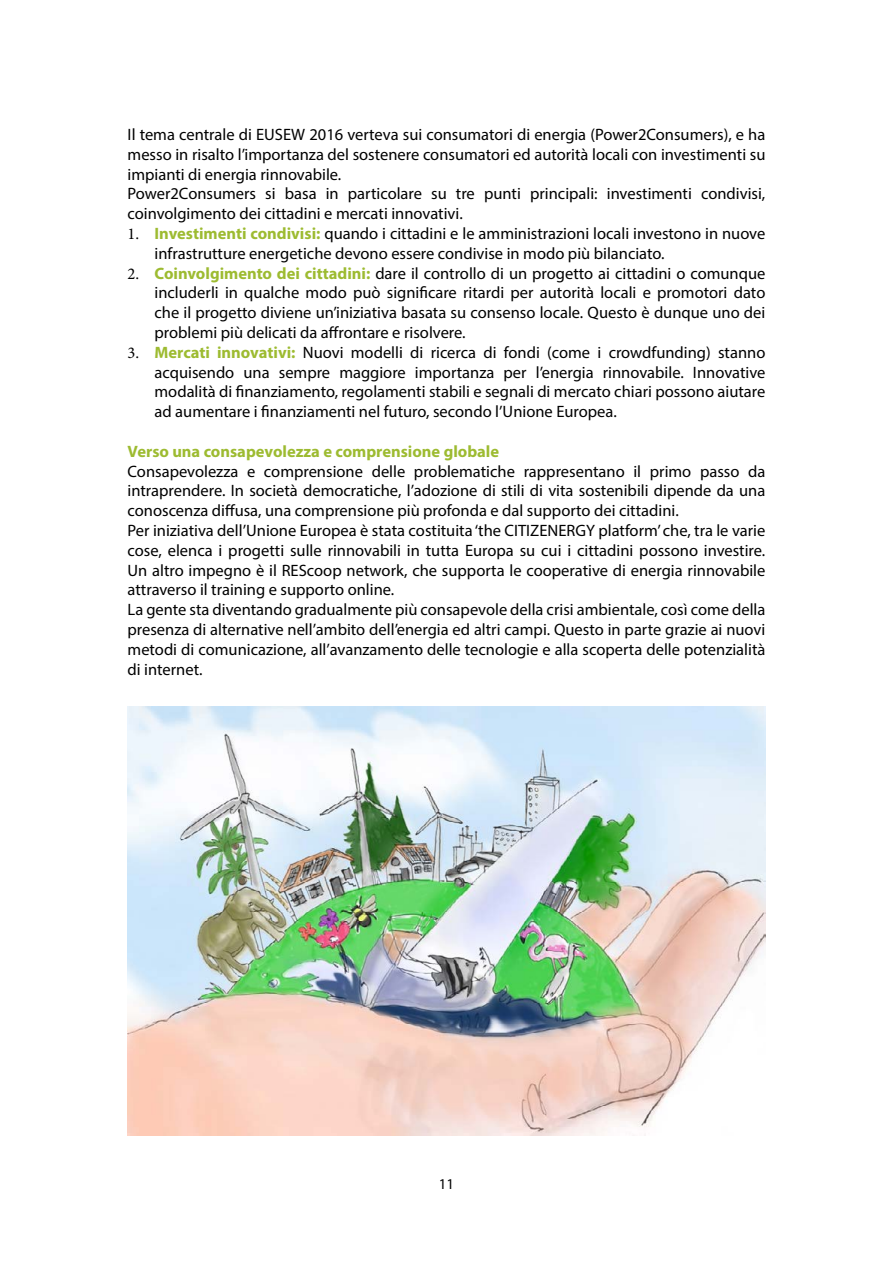
<style>
.page{position:relative;width:893px;height:1263px;background:#fff}
.page>*{position:absolute;margin:0;border:0;box-sizing:border-box;transform-origin:0 0}
.t1{font:16.5px/19.8px "Myriad Pro";color:#000}
.t2{font:700 16.5px "Myriad Pro";color:#9dbb31}
.t3{font:15px "Myriad Pro";color:#000}
.s1{font-family:"Minion Pro"}
.s2{font-weight:700;color:#9dbb31}
</style>
<div class="page">
<img style="left:128px;top:707px;width:637px;height:428px">
<p class="t1" style="left:128px;top:124px;width:639px">Il tema centrale di EUSEW 2016 verteva sui consumatori di energia (Power2Consumers), e ha messo in risalto l’importanza del sostenere consumatori ed autorità locali con investimenti su impianti di energia rinnovabile.<br>Power2Consumers si basa in particolare su tre punti principali: investimenti condivisi, coinvolgimento dei cittadini e mercati innovativi.</p>
<p class="t1" style="left:155px;top:223px;width:612px;text-indent:-27px"><span class="s1">1.</span> <span class="s2">Investimenti condivisi:</span> quando i cittadini e le amministrazioni locali investono in nuove infrastrutture energetiche devono essere condivise in modo più bilanciato.</p>
<p class="t1" style="left:155px;top:263px;width:612px;text-align:justify;text-indent:-27px"><span class="s1">2.</span> <span class="s2">Coinvolgimento dei cittadini:</span> dare il controllo di un progetto ai cittadini o comunque includerli in qualche modo può significare ritardi per autorità locali e promotori dato che il progetto diviene un’iniziativa basata su consenso locale. Questo è dunque uno dei problemi più delicati da affrontare e risolvere.</p>
<p class="t1" style="left:155px;top:342px;width:612px;text-align:justify;text-indent:-27px"><span class="s1">3.</span> <span class="s2">Mercati innovativi:</span> Nuovi modelli di ricerca di fondi (come i crowdfunding) stanno acquisendo una sempre maggiore importanza per l’energia rinnovabile. Innovative modalità di finanziamento, regolamenti stabili e segnali di mercato chiari possono aiutare ad aumentare i finanziamenti nel futuro, secondo l’Unione Europea.</p>
<p class="t2" style="left:128px;top:440px;width:373px">Verso una consapevolezza e comprensione globale</p>
<p class="t1" style="left:128px;top:461px;width:639px">Consapevolezza e comprensione delle problematiche rappresentano il primo passo da intraprendere. In società democratiche, l’adozione di stili di vita sostenibili dipende da una conoscenza diffusa, una comprensione più profonda e dal supporto dei cittadini.<br>Per iniziativa dell’Unione Europea è stata costituita ‘the CITIZENERGY platform’ che, tra le varie cose, elenca i progetti sulle rinnovabili in tutta Europa su cui i cittadini possono investire.<br>Un altro impegno è il REScoop network, che supporta le cooperative di energia rinnovabile attraverso il training e supporto online.<br>La gente sta diventando gradualmente più consapevole della crisi ambientale, così come della presenza di alternative nell’ambito dell’energia ed altri campi. Questo in parte grazie ai nuovi metodi di comunicazione, all’avanzamento delle tecnologie e alla scoperta delle potenzialità di internet.</p>
<p class="t3" style="left:439px;top:1175px;width:17px">11</p>
</div>
